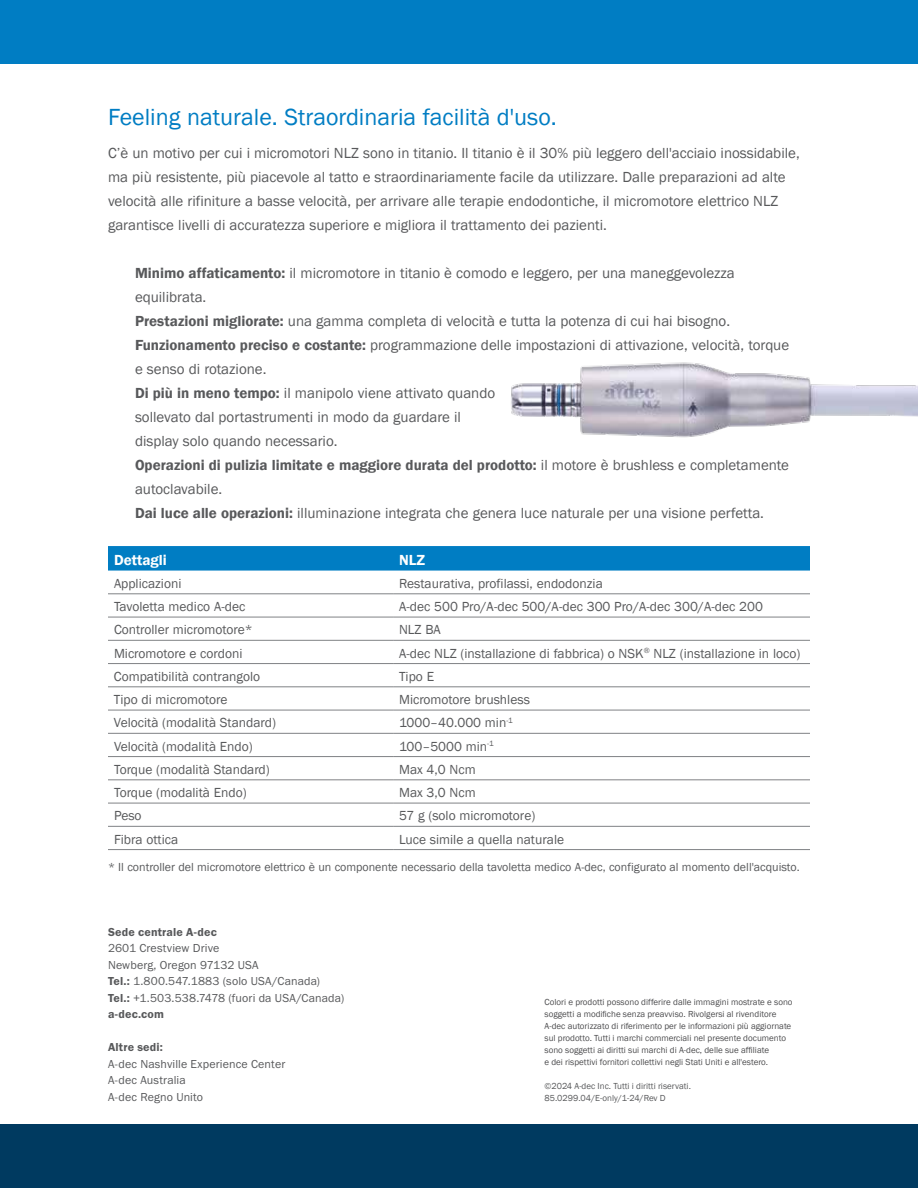
<style>
.page{position:relative;width:918px;height:1188px;background:#fff}
.page>*{position:absolute;margin:0;border:0;box-sizing:border-box;transform-origin:0 0}
.t1{font:24px "Franklin Gothic";color:#007dc3}
.t2{font:15px/24px "Franklin Gothic";color:#58595b}
.t3{font:600 15px "Franklin Gothic";color:#fff}
.t4{font:13.5px "Franklin Gothic";color:#58595b}
.t5{font:12px/16.5px "Franklin Gothic URW Boo";letter-spacing:.01em;color:#58595b}
.t6{font:12px "Franklin Gothic";color:#58595b}
.t7{font:12px "Franklin Gothic URW Dem";letter-spacing:.015em;color:#58595b}
.t8{font:9px/12px "Franklin Gothic";color:#4d4d4f}
.t9{font:9px/12px "Franklin Gothic";color:#58595b}
.s1{font-weight:600}
.s2{font-family:"Franklin Gothic URW Dem"}
</style>
<div class="page">
<img style="left:511px;top:362px;width:407px;height:76px">
<div style="left:0;top:1124px;width:918px;height:64px;background:#003a60"></div>
<div style="left:0;top:0;width:918px;height:64px;background:#007dc3"></div>
<svg style="left:108px;top:546px;width:702px;height:25px;background:#057fc4"></svg>
<hr style="left:108px;top:594px;width:285px;height:1px;background:#808285">
<hr style="left:393px;top:594px;width:417px;height:1px;background:#808285">
<hr style="left:108px;top:617px;width:285px;height:1px;background:#808285">
<hr style="left:393px;top:617px;width:417px;height:1px;background:#808285">
<hr style="left:108px;top:640px;width:285px;height:1px;background:#808285">
<hr style="left:393px;top:640px;width:417px;height:1px;background:#808285">
<hr style="left:108px;top:663px;width:285px;height:1px;background:#808285">
<hr style="left:393px;top:663px;width:417px;height:1px;background:#808285">
<hr style="left:108px;top:687px;width:285px;height:1px;background:#808285">
<hr style="left:393px;top:687px;width:417px;height:1px;background:#808285">
<hr style="left:108px;top:710px;width:285px;height:1px;background:#808285">
<hr style="left:393px;top:710px;width:417px;height:1px;background:#808285">
<hr style="left:108px;top:733px;width:285px;height:1px;background:#808285">
<hr style="left:393px;top:733px;width:417px;height:1px;background:#808285">
<hr style="left:108px;top:756px;width:285px;height:1px;background:#808285">
<hr style="left:393px;top:756px;width:417px;height:1px;background:#808285">
<hr style="left:108px;top:780px;width:285px;height:1px;background:#808285">
<hr style="left:393px;top:780px;width:417px;height:1px;background:#808285">
<hr style="left:108px;top:803px;width:285px;height:1px;background:#808285">
<hr style="left:393px;top:803px;width:417px;height:1px;background:#808285">
<hr style="left:108px;top:826px;width:285px;height:1px;background:#808285">
<hr style="left:393px;top:826px;width:417px;height:1px;background:#808285">
<hr style="left:108px;top:849px;width:285px;height:1px;background:#808285">
<hr style="left:393px;top:849px;width:417px;height:1px;background:#808285">
<h1 class="t1" style="left:108px;top:102px;width:450px">Feeling naturale. Straordinaria facilità d'uso.</h1>
<p class="t2" style="left:108px;top:141px;width:693px">C’è un motivo per cui i micromotori NLZ sono in titanio. Il titanio è il 30% più leggero dell'acciaio inossidabile, ma più resistente, più piacevole al tatto e straordinariamente facile da utilizzare. Dalle preparazioni ad alte velocità alle rifiniture a basse velocità, per arrivare alle terapie endodontiche, il micromotore elettrico NLZ garantisce livelli di accuratezza superiore e migliora il trattamento dei pazienti.</p>
<p class="t2" style="left:135px;top:261px;width:656px"><span class="s1">Minimo affaticamento:</span> il micromotore in titanio è comodo e leggero, per una maneggevolezza equilibrata.<br><span class="s1">Prestazioni migliorate:</span> una gamma completa di velocità e tutta la potenza di cui hai bisogno.<br><span class="s1">Funzionamento preciso e costante:</span> programmazione delle impostazioni di attivazione, velocità, torque e senso di rotazione.<br><span class="s1">Di più in meno tempo:</span> il manipolo viene attivato quando<br>sollevato dal portastrumenti in modo da guardare il<br>display solo quando necessario.<br><span class="s1">Operazioni di pulizia limitate e maggiore durata del prodotto:</span> il motore è brushless e completamente autoclavabile.<br><span class="s1">Dai luce alle operazioni:</span> illuminazione integrata che genera luce naturale per una visione perfetta.</p>
<p class="t3" style="left:114px;top:550px;width:54px">Dettagli</p>
<p class="t3" style="left:399px;top:550px;width:27px">NLZ</p>
<p class="t4" style="left:114px;top:575px;width:69px">Applicazioni</p>
<p class="t4" style="left:399px;top:575px;width:205px">Restaurativa, profilassi, endodonzia</p>
<p class="t4" style="left:114px;top:598px;width:133px">Tavoletta medico A-dec</p>
<p class="t4" style="left:399px;top:598px;width:365px">A-dec 500 Pro/A-dec 500/A-dec 300 Pro/A-dec 300/A-dec 200</p>
<p class="t4" style="left:114px;top:621px;width:140px">Controller micromotore*</p>
<p class="t4" style="left:399px;top:621px;width:43px">NLZ BA</p>
<p class="t4" style="left:114px;top:645px;width:130px">Micromotore e cordoni</p>
<p class="t4" style="left:399px;top:645px;width:403px">A-dec NLZ (installazione di fabbrica) o NSK<sup>®</sup> NLZ (installazione in loco)</p>
<p class="t4" style="left:114px;top:668px;width:148px">Compatibilità contrangolo</p>
<p class="t4" style="left:399px;top:668px;width:36px">Tipo E</p>
<p class="t4" style="left:114px;top:691px;width:115px">Tipo di micromotore</p>
<p class="t4" style="left:399px;top:691px;width:132px">Micromotore brushless</p>
<p class="t4" style="left:114px;top:714px;width:164px">Velocità (modalità Standard)</p>
<p class="t4" style="left:399px;top:714px;width:115px">1000–40.000 min<sup>-1</sup></p>
<p class="t4" style="left:114px;top:738px;width:140px">Velocità (modalità Endo)</p>
<p class="t4" style="left:399px;top:738px;width:96px">100–5000 min<sup>-1</sup></p>
<p class="t4" style="left:114px;top:761px;width:157px">Torque (modalità Standard)</p>
<p class="t4" style="left:399px;top:761px;width:78px">Max 4,0 Ncm</p>
<p class="t4" style="left:114px;top:784px;width:134px">Torque (modalità Endo)</p>
<p class="t4" style="left:399px;top:784px;width:78px">Max 3,0 Ncm</p>
<p class="t4" style="left:114px;top:807px;width:29px">Peso</p>
<p class="t4" style="left:399px;top:807px;width:138px">57 g (solo micromotore)</p>
<p class="t4" style="left:114px;top:831px;width:66px">Fibra ottica</p>
<p class="t4" style="left:399px;top:831px;width:167px">Luce simile a quella naturale</p>
<p class="t6" style="left:108px;top:859px;width:693px">* Il controller del micromotore elettrico è un componente necessario della tavoletta medico A-dec, configurato al momento dell'acquisto.</p>
<p class="t7" style="left:108px;top:924px;width:110px">Sede centrale A-dec</p>
<p class="t5" style="left:108px;top:940px;width:238px">2601 Crestview Drive<br>Newberg, Oregon 97132 USA<br><span class="s2">Tel.:</span> 1.800.547.1883 (solo USA/Canada)<br><span class="s2">Tel.:</span> +1.503.538.7478 (fuori da USA/Canada)</p>
<p class="t7" style="left:108px;top:1007px;width:58px">a-dec.com</p>
<p class="t7" style="left:108px;top:1040px;width:56px">Altre sedi:</p>
<p class="t5" style="left:108px;top:1055px;width:179px">A-dec Nashville Experience Center<br>A-dec Australia<br>A-dec Regno Unito</p>
<p class="t8" style="left:544px;top:996px;width:250px">Colori e prodotti possono differire dalle immagini mostrate e sono soggetti a modifiche senza preavviso. Rivolgersi al rivenditore A-dec autorizzato di riferimento per le informazioni più aggiornate sul prodotto. Tutti i marchi commerciali nel presente documento sono soggetti ai diritti sui marchi di A-dec, delle sue affiliate<br>e dei rispettivi fornitori collettivi negli Stati Uniti e all'estero.</p>
<p class="t9" style="left:544px;top:1080px;width:148px">©2024 A-dec Inc. Tutti i diritti riservati.<br>85.0299.04/E-only/1-24/Rev D</p>
</div>
